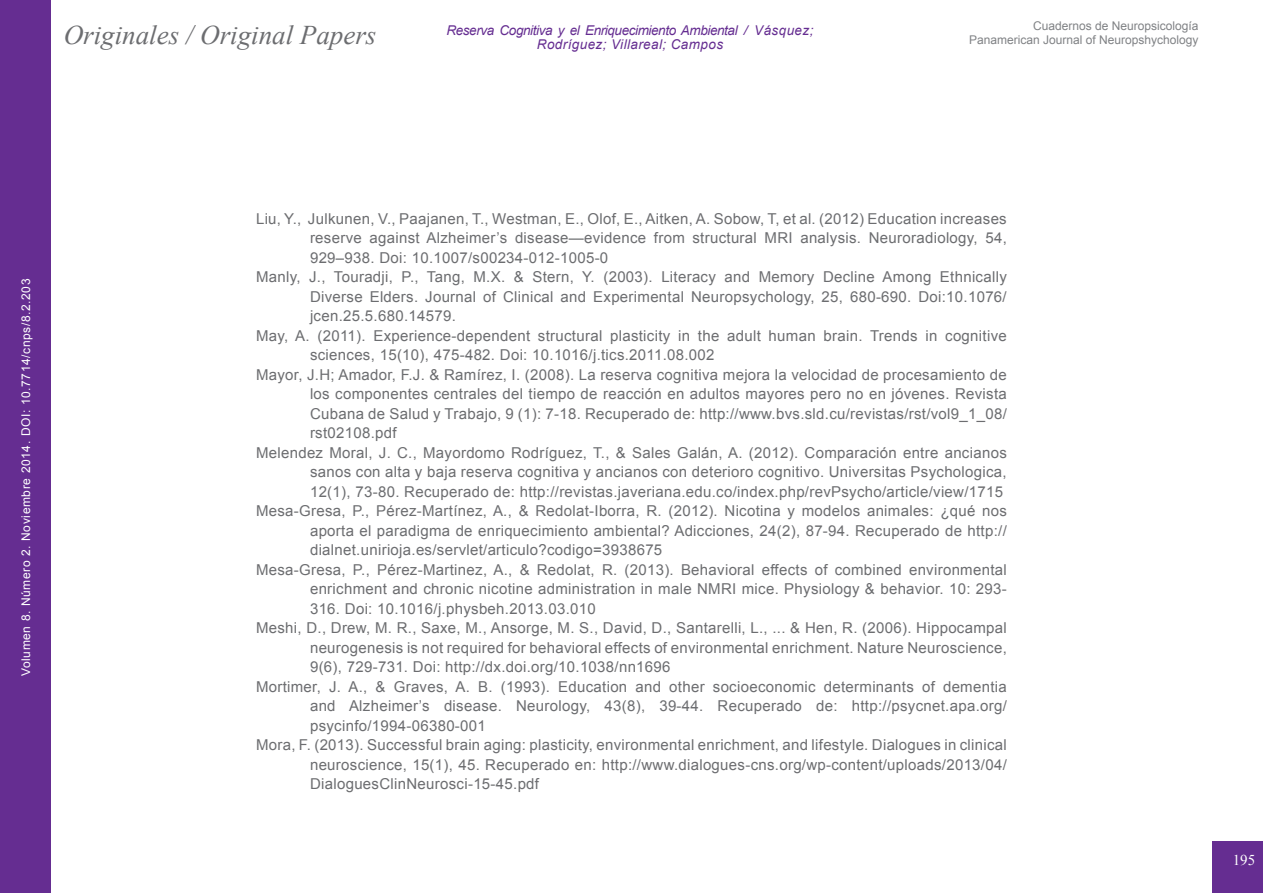
<style>
.page{position:relative;width:1263px;height:893px;background:#fff}
.page>*{position:absolute;margin:0;border:0;box-sizing:border-box;transform-origin:0 0}
.t1{font:italic 27px "Times New Roman";color:#6c6d70}
.t2{font:15px "Arial";letter-spacing:.02em;color:#6c6d70}
.t3{font:15px "Times New Roman";color:#fff}
.t4{font:italic 13.5px/13.5px "Arial";letter-spacing:-.03em;color:#652d91;text-align:center}
.t5{font:12px "Arial";color:#808285}
.t6{font:12px "Arial";letter-spacing:.05em;color:#fff}
</style>
<div class="page">
<div style="left:0;top:0;width:51px;height:893px;background:#652d91"></div>
<div style="left:1212px;top:841px;width:51px;height:52px;background:#652d91"></div>
<p class="t5" style="left:1033px;top:18px;width:167px">Cuadernos de Neuropsicología</p>
<p class="t4" style="left:446px;top:24px;width:368px">Reserva Cognitiva y el Enriquecimiento Ambiental / Vásquez;<br>Rodríguez; Villareal; Campos</p>
<h1 class="t1" style="left:64px;top:17px;width:314px">Originales / Original Papers</h1>
<p class="t5" style="left:969px;top:32px;width:231px">Panamerican Journal of Neuropshychology</p>
<p class="t6" style="left:18px;top:676px;width:399px;rotate:-90deg">Volumen 8. Número 2. Noviembre 2014. DOI: 10.7714/cnps/8.2.203</p>
<p class="t2" style="left:256px;top:208px;width:752px">Liu, Y., Julkunen, V., Paajanen, T., Westman, E., Olof, E., Aitken, A. Sobow, T, et al. (2012) Education increases</p>
<p class="t2" style="left:310px;top:228px;width:698px">reserve against Alzheimer’s disease—evidence from structural MRI analysis. Neuroradiology, 54,</p>
<p class="t2" style="left:310px;top:247px;width:300px">929–938. Doi: 10.1007/s00234-012-1005-0</p>
<p class="t2" style="left:256px;top:267px;width:752px">Manly, J., Touradji, P., Tang, M.X. &amp; Stern, Y. (2003). Literacy and Memory Decline Among Ethnically</p>
<p class="t2" style="left:310px;top:286px;width:698px">Diverse Elders. Journal of Clinical and Experimental Neuropsychology, 25, 680-690. Doi:10.1076/</p>
<p class="t2" style="left:310px;top:306px;width:147px">jcen.25.5.680.14579.</p>
<p class="t2" style="left:256px;top:325px;width:752px">May, A. (2011). Experience-dependent structural plasticity in the adult human brain. Trends in cognitive</p>
<p class="t2" style="left:310px;top:345px;width:406px">sciences, 15(10), 475-482. Doi: 10.1016/j.tics.2011.08.002</p>
<p class="t2" style="left:256px;top:364px;width:752px">Mayor, J.H; Amador, F.J. &amp; Ramírez, I. (2008). La reserva cognitiva mejora la velocidad de procesamiento de</p>
<p class="t2" style="left:310px;top:384px;width:698px">los componentes centrales del tiempo de reacción en adultos mayores pero no en jóvenes. Revista</p>
<p class="t2" style="left:310px;top:403px;width:698px">Cubana de Salud y Trabajo, 9 (1): 7-18. Recuperado de: http://www.bvs.sld.cu/revistas/rst/vol9_1_08/</p>
<p class="t2" style="left:310px;top:423px;width:88px">rst02108.pdf</p>
<p class="t2" style="left:256px;top:442px;width:752px">Melendez Moral, J. C., Mayordomo Rodríguez, T., &amp; Sales Galán, A. (2012). Comparación entre ancianos</p>
<p class="t2" style="left:310px;top:462px;width:698px">sanos con alta y baja reserva cognitiva y ancianos con deterioro cognitivo. Universitas Psychologica,</p>
<p class="t2" style="left:310px;top:481px;width:695px">12(1), 73-80. Recuperado de: http://revistas.javeriana.edu.co/index.php/revPsycho/article/view/1715</p>
<p class="t2" style="left:256px;top:501px;width:752px">Mesa-Gresa, P., Pérez-Martínez, A., &amp; Redolat-Iborra, R. (2012). Nicotina y modelos animales: ¿qué nos</p>
<p class="t2" style="left:310px;top:520px;width:698px">aporta el paradigma de enriquecimiento ambiental? Adicciones, 24(2), 87-94. Recuperado de http://</p>
<p class="t2" style="left:310px;top:540px;width:354px">dialnet.unirioja.es/servlet/articulo?codigo=3938675</p>
<p class="t2" style="left:256px;top:559px;width:752px">Mesa-Gresa, P., Pérez-Martinez, A., &amp; Redolat, R. (2013). Behavioral effects of combined environmental</p>
<p class="t2" style="left:310px;top:579px;width:698px">enrichment and chronic nicotine administration in male NMRI mice. Physiology &amp; behavior. 10: 293-</p>
<p class="t2" style="left:310px;top:598px;width:287px">316. Doi: 10.1016/j.physbeh.2013.03.010</p>
<p class="t2" style="left:256px;top:618px;width:752px">Meshi, D., Drew, M. R., Saxe, M., Ansorge, M. S., David, D., Santarelli, L., ... &amp; Hen, R. (2006). Hippocampal</p>
<p class="t2" style="left:310px;top:637px;width:698px">neurogenesis is not required for behavioral effects of environmental enrichment. Nature Neuroscience,</p>
<p class="t2" style="left:310px;top:657px;width:362px">9(6), 729-731. Doi: http://dx.doi.org/10.1038/nn1696</p>
<p class="t2" style="left:256px;top:676px;width:752px">Mortimer, J. A., &amp; Graves, A. B. (1993). Education and other socioeconomic determinants of dementia</p>
<p class="t2" style="left:310px;top:696px;width:698px">and Alzheimer’s disease. Neurology, 43(8), 39-44. Recuperado de: http://psycnet.apa.org/</p>
<p class="t2" style="left:310px;top:715px;width:177px">psycinfo/1994-06380-001</p>
<p class="t2" style="left:256px;top:735px;width:752px">Mora, F. (2013). Successful brain aging: plasticity, environmental enrichment, and lifestyle. Dialogues in clinical</p>
<p class="t2" style="left:310px;top:754px;width:698px">neuroscience, 15(1), 45. Recuperado en: http://www.dialogues-cns.org/wp-content/uploads/2013/04/</p>
<p class="t2" style="left:310px;top:774px;width:231px">DialoguesClinNeurosci-15-45.pdf</p>
<p class="t3" style="left:1233px;top:850px;width:24px">195</p>
</div>
